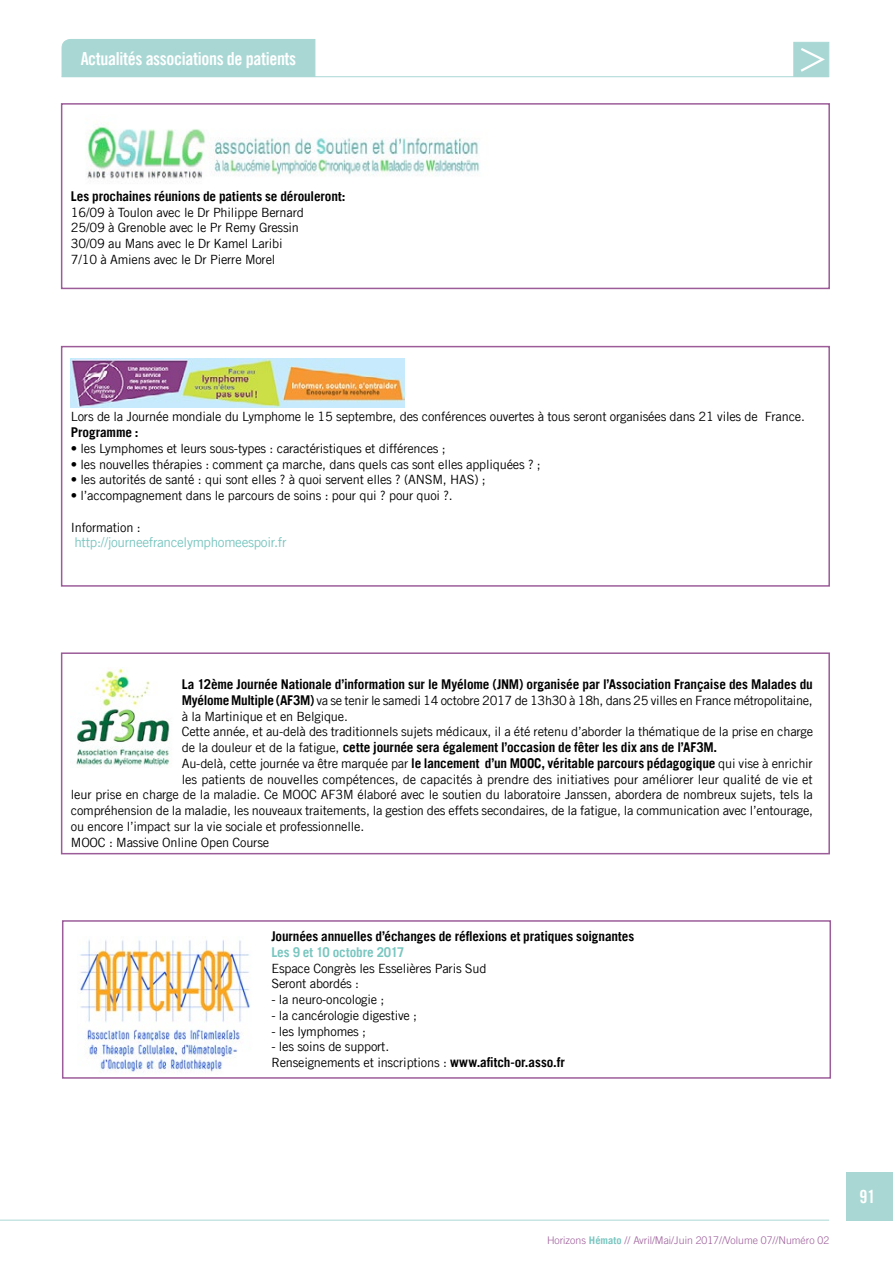
<style>
.page{position:relative;width:893px;height:1263px;background:#fff}
.page>*{position:absolute;margin:0;border:0;box-sizing:border-box;transform-origin:0 0}
.t1{font:18px "Trade Gothic LT Bold Cond Twenty";letter-spacing:-.02em;color:#fff}
.t2{font:700 13.5px "Trade Gothic LT";letter-spacing:-.01em;color:#000}
.t3{font:13.5px "Trade Gothic LT Com";letter-spacing:-.025em;color:#79c6c0}
.t4{font:700 13.5px "Trade Gothic LT";letter-spacing:-.005em;color:#79c6c0}
.t5{font:12.75px/15.8px "Trade Gothic LT Com";letter-spacing:-.015em;color:#000}
.t6{font:300 10.5px "Trade Gothic LT Com";color:#9c5c99}
.s1{font-family:"Trade Gothic LT";font-weight:700;font-size:13.5px}
.s2{font-family:"Trade Gothic LT Com";font-weight:400;font-size:12.75px}
.s3{font-family:"Trade Gothic LT";font-weight:700;color:#79c6c0}
</style>
<div class="page">
<hr style="left:0;top:1220px;width:829px;height:1px;background:#a9d8d4">
<hr style="left:62px;top:76px;width:767px;height:1px;background:#a9d8d4">
<div style="left:793px;top:42px;width:36px;height:35px;background:#a9d8d4;border:1px solid #a9d8d4"></div>
<svg style="left:801px;top:48px;width:24px;height:24px"></svg>
<div style="left:847px;top:1172px;width:46px;height:48px;background:#a9d8d4"></div>
<div style="left:61px;top:103px;width:769px;height:186px;border:2px solid #9c5c99"></div>
<div style="left:61px;top:652px;width:769px;height:202px;border:2px solid #9c5c99"></div>
<div style="left:61px;top:346px;width:769px;height:241px;border:2px solid #9c5c99"></div>
<div style="left:61px;top:39px;width:255px;height:38px;background:#a9d8d4"></div>
<img style="left:87px;top:126px;width:393px;height:56px">
<img style="left:71px;top:359px;width:333px;height:48px">
<img style="left:76px;top:668px;width:94px;height:99px">
<div style="left:62px;top:920px;width:769px;height:159px;border:2px solid #9c5c99"></div>
<img style="left:80px;top:939px;width:170px;height:133px">
<h1 class="t1" style="left:81px;top:47px;width:217px">Actualités associations de patients</h1>
<p class="t2" style="left:71px;top:188px;width:276px">Les prochaines réunions de patients se dérouleront:</p>
<p class="t5" style="left:71px;top:204px;width:234px">16/09 à Toulon avec le Dr Philippe Bernard 25/09 à Grenoble avec le Pr Remy Gressin 30/09 au Mans avec le Dr Kamel Laribi 7/10 à Amiens avec le Dr Pierre Morel</p>
<p class="t5" style="left:71px;top:409px;width:736px">Lors de la Journée mondiale du Lymphome le 15 septembre, des conférences ouvertes à tous seront organisées dans 21 viles de France.</p>
<p class="t2" style="left:71px;top:424px;width:69px">Programme :</p>
<p class="t5" style="left:71px;top:440px;width:376px">• les Lymphomes et leurs sous-types : caractéristiques et différences ;</p>
<p class="t5" style="left:71px;top:456px;width:471px">• les nouvelles thérapies : comment ça marche, dans quels cas sont elles appliquées ? ;</p>
<p class="t5" style="left:71px;top:472px;width:416px">• les autorités de santé : qui sont elles ? à quoi servent elles ? (ANSM, HAS) ;</p>
<p class="t5" style="left:71px;top:487px;width:383px">• l’accompagnement dans le parcours de soins : pour qui ? pour quoi ?.</p>
<p class="t5" style="left:71px;top:519px;width:71px">Information :</p>
<p class="t3" style="left:74px;top:534px;width:214px">http://journeefrancelymphomeespoir.fr</p>
<p class="t2" style="left:182px;top:676px;width:632px">La 12ème Journée Nationale d’information sur le Myélome (JNM) organisée par l’Association Française des Malades du</p>
<p class="t5" style="left:182px;top:692px;width:633px"><span class="s1">Myélome Multiple (AF3M)</span> va se tenir le samedi 14 octobre 2017 de 13h30 à 18h, dans 25 villes en France métropolitaine, à la Martinique et en Belgique.<br>Cette année, et au-delà des traditionnels sujets médicaux, il a été retenu d’aborder la thématique de la prise en charge</p>
<p class="t2" style="left:182px;top:739px;width:537px"><span class="s2">de la douleur et de la fatigue,</span> cette journée sera également l’occasion de fêter les dix ans de l’AF3M.</p>
<p class="t5" style="left:182px;top:755px;width:632px">Au-delà, cette journée va être marquée par <span class="s1">le lancement d’un MOOC, véritable parcours pédagogique</span> qui vise à enrichir</p>
<p class="t5" style="left:182px;top:771px;width:632px">les patients de nouvelles compétences, de capacités à prendre des initiatives pour améliorer leur qualité de vie et</p>
<p class="t5" style="left:71px;top:787px;width:743px">leur prise en charge de la maladie. Ce MOOC AF3M élaboré avec le soutien du laboratoire Janssen, abordera de nombreux sujets, tels la</p>
<p class="t5" style="left:71px;top:802px;width:744px">compréhension de la maladie, les nouveaux traitements, la gestion des effets secondaires, de la fatigue, la communication avec l’entourage,</p>
<p class="t5" style="left:71px;top:818px;width:295px">ou encore l’impact sur la vie sociale et professionnelle.</p>
<p class="t5" style="left:71px;top:834px;width:200px">MOOC : Massive Online Open Course</p>
<p class="t2" style="left:271px;top:928px;width:365px">Journées annuelles d’échanges de réflexions et pratiques soignantes</p>
<p class="t4" style="left:271px;top:944px;width:135px">Les 9 et 10 octobre 2017</p>
<p class="t5" style="left:271px;top:960px;width:217px">Espace Congrès les Esselières Paris Sud<br>Seront abordés :</p>
<p class="t5" style="left:271px;top:991px;width:114px">- la neuro-oncologie ;</p>
<p class="t5" style="left:271px;top:1007px;width:147px">- la cancérologie digestive ;</p>
<p class="t5" style="left:271px;top:1023px;width:96px">- les lymphomes ;</p>
<p class="t5" style="left:271px;top:1039px;width:295px">- les soins de support.<br>Renseignements et inscriptions : <span class="s1">www.afitch-or.asso.fr</span></p>
<p class="t6" style="left:547px;top:1234px;width:284px">Horizons <span class="s3">Hémato</span> // Avril/Mai/Juin 2017//Volume 07//Numéro 02</p>
<h1 class="t1" style="left:860px;top:1185px;width:17px">91</h1>
</div>
